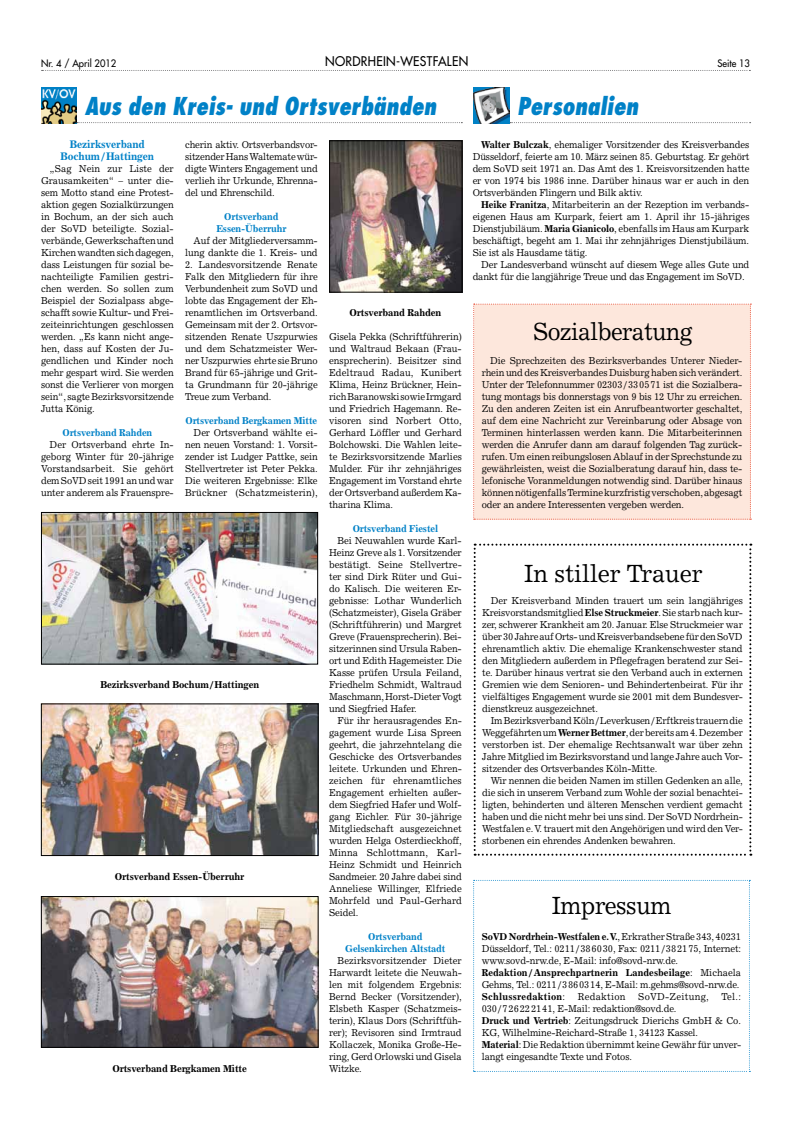
<style>
.page{position:relative;width:791px;height:1134px;background:#fff}
.page>*{position:absolute;margin:0;border:0;box-sizing:border-box;transform-origin:0 0}
.t1{font:25px "Excelsior";letter-spacing:-.015em;color:#000;scale:.96 1}
.t2{font:25px "Excelsior";letter-spacing:-.015em;color:#000;scale:.93 1}
.t3{font:25px "Excelsior";letter-spacing:-.015em;color:#000;scale:.94 1}
.t4{font:italic 800 condensed 24px "Futura";color:#0081c7;scale:.93 1}
.t5{font:13px "Futura";letter-spacing:.025em;color:#000;scale:.94 1}
.t6{font:700 11px/12px "Excelsior";letter-spacing:-.015em;color:#0081c7;text-align:center;scale:.94 1}
.t7{font:10px/12px "Excelsior";letter-spacing:-.015em;color:#000;text-align:justify;scale:.94 1}
.t8{font:700 10px/12px "Excelsior";letter-spacing:-.015em;color:#0081c7;text-align:center;scale:.94 1}
.t9{font:700 10px "Excelsior";letter-spacing:-.015em;color:#000;scale:.96 1}
.t10{font:10px "Excelsior";letter-spacing:.025em;color:#000;scale:.94 1}
.t11{font:10px "Futura";color:#000;scale:.94 1}
.s1{font-weight:700}
</style>
<div class="page">
<svg style="left:473px;top:880px;width:277px;height:192px"></svg>
<img style="left:474px;top:88px;width:35px;height:35px">
<svg style="left:510px;top:122px;width:241px;height:1px"></svg>
<img style="left:41px;top:88px;width:36px;height:35px">
<svg style="left:77px;top:122px;width:385px;height:1px"></svg>
<div style="left:473px;top:304px;width:278px;height:216px;background:#fde7dc"></div>
<svg style="left:474px;top:544px;width:277px;height:312px"></svg>
<img style="left:43px;top:898px;width:273px;height:147px">
<div style="left:41px;top:896px;width:277px;height:151px;border:1px solid #000"></div>
<img style="left:43px;top:514px;width:273px;height:148px">
<div style="left:41px;top:512px;width:277px;height:152px;border:1px solid #000"></div>
<img style="left:43px;top:706px;width:273px;height:148px">
<div style="left:41px;top:704px;width:277px;height:152px;border:1px solid #000"></div>
<img style="left:331px;top:143px;width:129px;height:147px">
<div style="left:329px;top:141px;width:133px;height:151px;border:1px solid #000"></div>
<svg style="left:42px;top:70px;width:708px;height:1px"></svg>
<p class="t11" style="left:41px;top:56px;width:82px">Nr. 4 / April 2012</p>
<h3 class="t5" style="left:325px;top:52px;width:154px">NORDRHEIN-WESTFALEN</h3>
<p class="t11" style="left:717px;top:57px;width:36px">Seite 13</p>
<h2 class="t4" style="left:85px;top:90px;width:380px">Aus den Kreis- und Ortsverbänden</h2>
<h2 class="t4" style="left:517px;top:90px;width:132px">Personalien</h2>
<p class="t6" style="left:61px;top:138px;width:101px">Bezirksverband<br>Bochum/Hattingen</p>
<p class="t7" style="left:41px;top:162px;width:143px;text-indent:9px">„Sag Nein zur Liste der Grausamkeiten“ – unter die&shy;sem Motto stand eine Protest&shy;aktion gegen Sozialkürzungen in Bochum, an der sich auch der SoVD beteiligte. Sozial&shy;verbände, Gewerkschaften und Kirchen wandten sich dagegen, dass Leistungen für sozial be&shy;nachteiligte Familien gestri&shy;chen werden. So sollen zum Beispiel der Sozialpass abge&shy;schafft sowie Kultur- und Frei&shy;zeiteinrichtungen geschlossen werden. „Es kann nicht ange&shy;hen, dass auf Kosten der Ju&shy;gendlichen und Kinder noch mehr gespart wird. Sie werden sonst die Verlierer von morgen sein“, sagte Bezirksvorsitzende Jutta König.</p>
<p class="t8" style="left:63px;top:426px;width:97px">Ortsverband Rahden</p>
<p class="t7" style="left:41px;top:438px;width:143px;text-indent:9px">Der Ortsverband ehrte In&shy;geborg Winter für 20-jährige Vorstandsarbeit. Sie gehört dem SoVD seit 1991 an und war unter anderem als Frauenspre-</p>
<p class="t7" style="left:473px;top:138px;width:296px;text-indent:9px"><span class="s1">Walter Bulczak</span>, ehemaliger Vorsitzender des Kreisverbandes Düsseldorf, feierte am 10. März seinen 85. Geburtstag. Er gehört dem SoVD seit 1971 an. Das Amt des 1. Kreisvorsitzenden hatte er von 1974 bis 1986 inne. Darüber hinaus war er auch in den Ortsverbänden Flingern und Bilk aktiv.</p>
<p class="t7" style="left:473px;top:198px;width:296px;text-indent:9px"><span class="s1">Heike Franitza</span>, Mitarbeiterin an der Rezeption im verbands&shy;eigenen Haus am Kurpark, feiert am 1. April ihr 15-jähriges Dienstjubiläum. <span class="s1">Maria Gianicolo</span>, ebenfalls im Haus am Kurpark beschäftigt, begeht am 1. Mai ihr zehnjähriges Dienstjubiläum.<br>Sie ist als Hausdame tätig.</p>
<p class="t7" style="left:473px;top:258px;width:296px;text-indent:9px">Der Landesverband wünscht auf diesem Wege alles Gute und dankt für die langjährige Treue und das Engagement im SoVD.</p>
<p class="t7" style="left:185px;top:138px;width:143px">cherin aktiv. Ortsverbandsvor&shy;sitzender Hans Waltemate wür&shy;digte Winters Engagement und verlieh ihr Urkunde, Ehrenna&shy;del und Ehrenschild.</p>
<p class="t8" style="left:216px;top:210px;width:76px">Ortsverband<br>Essen-Überruhr</p>
<p class="t7" style="left:185px;top:234px;width:143px;text-align:right">Auf der Mitgliederversamm&shy;lung dankte die 1. Kreis- und</p>
<p class="t7" style="left:185px;top:258px;width:143px">2. Landesvorsitzende Renate Falk den Mitgliedern für ihre Verbundenheit zum SoVD und lobte das Engagement der Eh&shy;renamtlichen im Ortsverband.<br>Gemeinsam mit der 2. Ortsvor&shy;sitzenden Renate Uszpurwies und dem Schatzmeister Wer&shy;ner Uszpurwies ehrte sie Bruno Brand für 65-jährige und Grit&shy;ta Grundmann für 20-jährige Treue zum Verband.</p>
<p class="t8" style="left:186px;top:414px;width:142px">Ortsverband Bergkamen Mitte</p>
<p class="t7" style="left:185px;top:426px;width:143px;text-indent:9px">Der Ortsverband wählte ei&shy;nen neuen Vorstand: 1. Vorsit&shy;zender ist Ludger Pattke, sein Stellvertreter ist Peter Pekka.<br>Die weiteren Ergebnisse: Elke Brückner (Schatzmeisterin),</p>
<p class="t9" style="left:350px;top:306px;width:97px">Ortsverband Rahden</p>
<h1 class="t2" style="left:533px;top:316px;width:173px">Sozialberatung</h1>
<p class="t7" style="left:482px;top:354px;width:279px;text-indent:9px">Die Sprechzeiten des Bezirksverbandes Unterer Nieder&shy;rhein und des Kreisverbandes Duisburg haben sich verändert.<br>Unter der Telefonnummer 02303/330571 ist die Sozialbera&shy;tung montags bis donnerstags von 9 bis 12 Uhr zu erreichen.<br>Zu den anderen Zeiten ist ein Anrufbeantworter geschaltet, auf dem eine Nachricht zur Vereinbarung oder Absage von Terminen hinterlassen werden kann. Die Mitarbeiterinnen werden die Anrufer dann am darauf folgenden Tag zurück&shy;rufen. Um einen reibungslosen Ablauf in der Sprechstunde zu gewährleisten, weist die Sozialberatung darauf hin, dass te&shy;lefonische Voranmeldungen notwendig sind. Darüber hinaus können nötigenfalls Termine kurzfristig verschoben, abgesagt oder an andere Interessenten vergeben werden.</p>
<p class="t7" style="left:329px;top:330px;width:143px">Gisela Pekka (Schriftführerin) und Waltraud Bekaan (Frau&shy;ensprecherin). Beisitzer sind Edeltraud Radau, Kunibert Klima, Heinz Brückner, Hein&shy;rich Baranowski sowie Irmgard und Friedrich Hagemann. Re&shy;visoren sind Norbert Otto, Gerhard Löffler und Gerhard Bolchowski. Die Wahlen leite&shy;te Bezirksvorsitzende Marlies Mulder. Für ihr zehnjähriges Engagement im Vorstand ehrte der Ortsverband außerdem Ka&shy;tharina Klima.</p>
<p class="t8" style="left:353px;top:522px;width:92px">Ortsverband Fiestel</p>
<p class="t7" style="left:329px;top:534px;width:143px;text-indent:9px">Bei Neuwahlen wurde Karl-Heinz Greve als 1. Vorsitzender bestätigt. Seine Stellvertre&shy;ter sind Dirk Rüter und Gui&shy;do Kalisch. Die weiteren Er&shy;gebnisse: Lothar Wunderlich (Schatzmeister), Gisela Gräber (Schriftführerin) und Margret Greve (Frauensprecherin). Bei&shy;sitzerinnen sind Ursula Raben&shy;ort und Edith Hagemeister. Die Kasse prüfen Ursula Feiland, Friedhelm Schmidt, Waltraud Maschmann, Horst-Dieter Vogt und Siegfried Hafer.</p>
<p class="t7" style="left:329px;top:714px;width:143px;text-indent:9px">Für ihr herausragendes En&shy;gagement wurde Lisa Spreen geehrt, die jahrzehntelang die Geschicke des Ortsverbandes leitete. Urkunden und Ehren&shy;zeichen für ehrenamtliches Engagement erhielten außer&shy;dem Siegfried Hafer und Wolf&shy;gang Eichler. Für 30-jährige Mitgliedschaft ausgezeichnet wurden Helga Osterdieckhoff, Minna Schlottmann, Karl-Heinz Schmidt und Heinrich Sandmeier. 20 Jahre dabei sind Anneliese Willinger, Elfriede Mohrfeld und Paul-Gerhard Seidel.</p>
<p class="t8" style="left:345px;top:930px;width:108px">Ortsverband<br>Gelsenkirchen Altstadt</p>
<p class="t7" style="left:329px;top:954px;width:143px;text-indent:9px">Bezirksvorsitzender Dieter Harwardt leitete die Neuwah&shy;len mit folgendem Ergebnis:<br>Bernd Becker (Vorsitzender), Elsbeth Kasper (Schatzmeis&shy;terin), Klaus Dors (Schriftfüh&shy;rer); Revisoren sind Irmtraud Kollaczek, Monika Große-He&shy;ring, Gerd Orlowski und Gisela Witzke.</p>
<h1 class="t1" style="left:524px;top:558px;width:187px">In stiller Trauer</h1>
<p class="t7" style="left:482px;top:594px;width:279px;text-indent:9px">Der Kreisverband Minden trauert um sein langjähriges Kreisvorstandsmitglied <span class="s1">Else Struckmeier</span>. Sie starb nach kur&shy;zer, schwerer Krankheit am 20. Januar. Else Struckmeier war über 30 Jahre auf Orts- und Kreisverbandsebene für den SoVD ehrenamtlich aktiv. Die ehemalige Krankenschwester stand den Mitgliedern außerdem in Pflegefragen beratend zur Sei&shy;te. Darüber hinaus vertrat sie den Verband auch in externen Gremien wie dem Senioren- und Behindertenbeirat. Für ihr vielfältiges Engagement wurde sie 2001 mit dem Bundesver&shy;dienstkreuz ausgezeichnet.</p>
<p class="t7" style="left:482px;top:714px;width:279px;text-indent:9px">Im Bezirksverband Köln/Leverkusen/Erftkreis trauern die Weggefährten um <span class="s1">Werner Bettmer</span>, der bereits am 4. Dezember verstorben ist. Der ehemalige Rechtsanwalt war über zehn Jahre Mitglied im Bezirksvorstand und lange Jahre auch Vor&shy;sitzender des Ortsverbandes Köln-Mitte.</p>
<p class="t7" style="left:482px;top:774px;width:279px;text-indent:9px">Wir nennen die beiden Namen im stillen Gedenken an alle, die sich in unserem Verband zum Wohle der sozial benachtei&shy;ligten, behinderten und älteren Menschen verdient gemacht haben und die nicht mehr bei uns sind. Der SoVD Nordrhein-Westfalen e.V. trauert mit den Angehörigen und wird den Ver&shy;storbenen ein ehrendes Andenken bewahren.</p>
<p class="t9" style="left:100px;top:678px;width:167px">Bezirksverband Bochum/Hattingen</p>
<p class="t9" style="left:115px;top:870px;width:136px">Ortsverband Essen-Überruhr</p>
<h1 class="t3" style="left:552px;top:891px;width:129px">Impressum</h1>
<p class="t7" style="left:482px;top:930px;width:278px;text-align:left"><span class="s1">SoVD Nordrhein-Westfalen e.V.</span>, Erkrather Straße 343, 40231<br>Düsseldorf, Tel.: 0211/386030, Fax: 0211/382175, Internet: www.sovd-nrw.de, E-Mail: info@sovd-nrw.de.<br><span class="s1">Redaktion/Ansprechpartnerin Landesbeilage</span>: Michaela Gehms, Tel.: 0211/3860314, E-Mail: m.gehms@sovd-nrw.de.<br><span class="s1">Schlussredaktion</span>:</p>
<p class="t10" style="left:578px;top:990px;width:52px">Redaktion</p>
<p class="t10" style="left:638px;top:990px;width:77px">SoVD-Zeitung,</p>
<p class="t7" style="left:721px;top:990px;width:22px">Tel.:</p>
<p class="t7" style="left:482px;top:1002px;width:278px;text-align:left">030/726222141, E-Mail: redaktion@sovd.de.<br><span class="s1">Druck und Vertrieb</span>: Zeitungsdruck Dierichs GmbH &amp; Co.<br>KG, Wilhelmine-Reichard-Straße 1, 34123 Kassel.<br><span class="s1">Material</span>: Die Redaktion übernimmt keine Gewähr für unver&shy;langt eingesandte Texte und Fotos.</p>
<p class="t9" style="left:112px;top:1062px;width:142px">Ortsverband Bergkamen Mitte</p>
</div>
